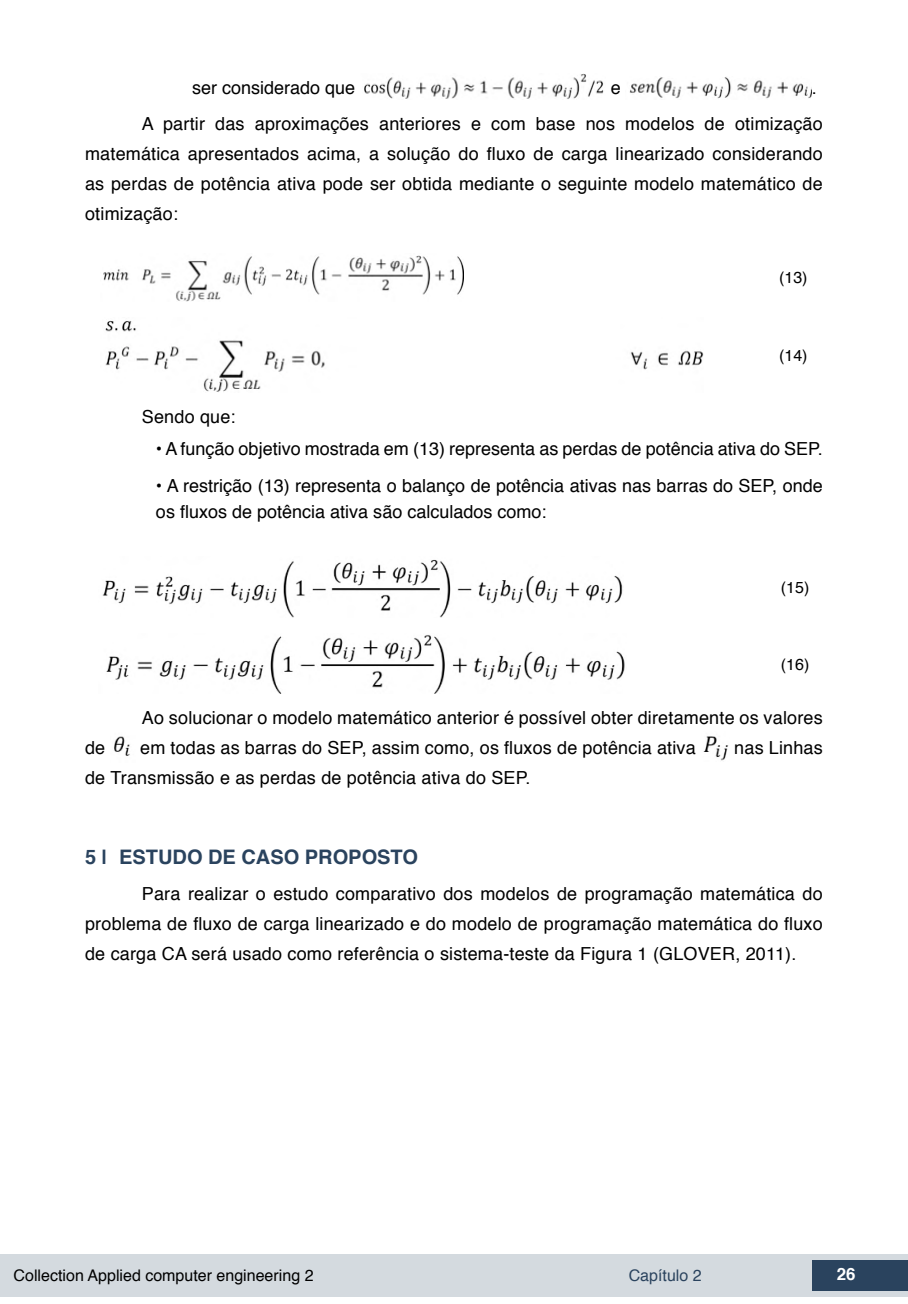
<style>
.page{position:relative;width:908px;height:1304px;background:#fff}
.page>*{position:absolute;margin:0;border:0;box-sizing:border-box;transform-origin:0 0}
.t1{font:700 20px "Helvetica";color:#2a435e}
.txt{font:18px/30px "Helvetica";letter-spacing:.01em;color:#000;text-align:justify}
.lista_simples{font:18px/26px "Helvetica";color:#000}
.t2{font:700 16.8px "Helvetica";color:#fff}
.imagens_graf_tab{font:16px "Helvetica";color:#000}
.t3{font:16px "Helvetica";color:#2a435e}
.tab_txt_centro{font:16px "Helvetica";color:#000}
</style>
<div class="page">
<div style="left:0;top:1254px;width:906px;height:43px;background:#d4dadf"></div>
<div style="left:812px;top:1261px;width:95px;height:30px;background:#2a435e"></div>
<img style="left:364px;top:74px;width:240px;height:25px">
<img style="left:629px;top:77px;width:182px;height:22px">
<img style="left:103px;top:255px;width:360px;height:47px">
<img style="left:105px;top:320px;width:597px;height:72px">
<img style="left:102px;top:560px;width:521px;height:57px">
<img style="left:106px;top:635px;width:519px;height:59px">
<img style="left:114px;top:736px;width:16px;height:20px">
<img style="left:703px;top:736px;width:25px;height:25px">
<p class="txt" style="left:192px;top:74px;width:165px">ser considerado que</p>
<p class="txt" style="left:610px;top:74px;width:12px">e</p>
<p class="txt" style="left:811px;top:74px;width:7px">.</p>
<p class="txt" style="left:85px;top:109px;width:738px;text-indent:57px">A partir das aproximações anteriores e com base nos modelos de otimização matemática apresentados acima, a solução do fluxo de carga linearizado considerando as perdas de potência ativa pode ser obtida mediante o seguinte modelo matemático de otimização:</p>
<p class="tab_txt_centro" style="left:778px;top:265px;width:30px">(13)</p>
<p class="tab_txt_centro" style="left:778px;top:343px;width:30px">(14)</p>
<p class="txt" style="left:142px;top:402px;width:95px">Sendo que:</p>
<p class="lista_simples" style="left:156px;top:436px;width:668px">• A função objetivo mostrada em (13) representa as perdas de potência ativa do SEP.</p>
<p class="lista_simples" style="left:156px;top:473px;width:668px">• A restrição (13) representa o balanço de potência ativas nas barras do SEP, onde os fluxos de potência ativa são calculados como:</p>
<p class="imagens_graf_tab" style="left:780px;top:575px;width:30px">(15)</p>
<p class="imagens_graf_tab" style="left:780px;top:652px;width:30px">(16)</p>
<p class="txt" style="left:142px;top:703px;width:682px">Ao solucionar o modelo matemático anterior é possível obter diretamente os valores</p>
<p class="txt" style="left:85px;top:733px;width:22px">de</p>
<p class="txt" style="left:140px;top:733px;width:557px">em todas as barras do SEP, assim como, os fluxos de potência ativa</p>
<p class="txt" style="left:734px;top:733px;width:90px">nas Linhas</p>
<p class="txt" style="left:85px;top:763px;width:447px">de Transmissão e as perdas de potência ativa do SEP.</p>
<p class="t1" style="left:85px;top:841px;width:334px">5 | ESTUDO DE CASO PROPOSTO</p>
<p class="txt" style="left:85px;top:879px;width:738px;text-indent:57px">Para realizar o estudo comparativo dos modelos de programação matemática do problema de fluxo de carga linearizado e do modelo de programação matemática do fluxo de carga CA será usado como referência o sistema-teste da Figura 1 (GLOVER, 2011).</p>
<p class="imagens_graf_tab" style="left:14px;top:1263px;width:301px">Collection Applied computer engineering 2</p>
<p class="t3" style="left:628px;top:1263px;width:74px">Capítulo 2</p>
<p class="t2" style="left:836px;top:1261px;width:20px">26</p>
</div>
